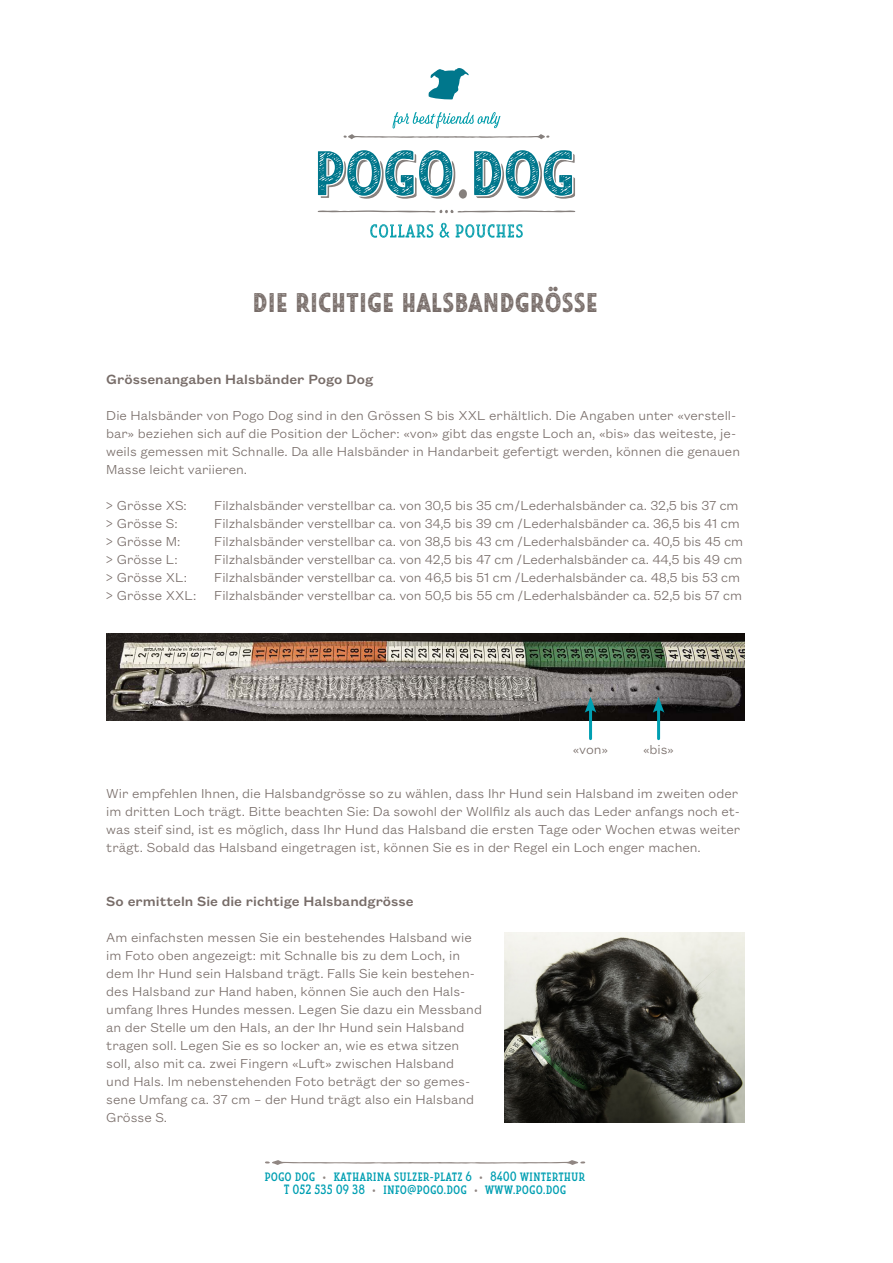
<style>
.page{position:relative;width:893px;height:1263px;background:#fff}
.page>*{position:absolute;margin:0;border:0;box-sizing:border-box;transform-origin:0 0}
.t1{font:30px "Look San Jea Bol";color:#776c68}
.t2{font:500 14.7px "Founders Grotesk Text";color:#776c68}
.t3{font:300 14.25px/18px "Founders Grotesk Text";color:#776c68}
.t4{font:13.5px/13.5px "Look Serif";color:#009fb2;text-align:center}
.s1{color:#908682}
</style>
<div class="page">
<svg style="left:343px;top:134px;width:206px;height:5px"></svg>
<svg style="left:392px;top:112px;width:108px;height:16px"></svg>
<svg style="left:370px;top:224px;width:63px;height:14px"></svg>
<svg style="left:439px;top:223px;width:10px;height:15px"></svg>
<svg style="left:456px;top:224px;width:67px;height:14px"></svg>
<svg style="left:318px;top:210px;width:257px;height:3px"></svg>
<svg style="left:474px;top:150px;width:101px;height:49px"></svg>
<svg style="left:318px;top:150px;width:149px;height:49px"></svg>
<svg style="left:429px;top:68px;width:40px;height:32px"></svg>
<svg style="left:265px;top:1160px;width:320px;height:5px"></svg>
<img style="left:106px;top:633px;width:638px;height:87px">
<img style="left:505px;top:932px;width:239px;height:190px">
<hr style="left:589px;top:707px;width:3px;height:32px;background:#009fb2">
<svg style="left:585px;top:697px;width:11px;height:16px"></svg>
<hr style="left:657px;top:707px;width:3px;height:32px;background:#009fb2">
<svg style="left:653px;top:697px;width:11px;height:16px"></svg>
<h1 class="t1" style="left:253px;top:284px;width:347px">DIE RICHTIGE HALSBANDGRÖSSE</h1>
<p class="t2" style="left:106px;top:369px;width:268px">Grössenangaben Halsbänder Pogo Dog</p>
<p class="t3" style="left:106px;top:405px;width:635px">Die Halsbänder von Pogo Dog sind in den Grössen S bis XXL erhältlich. Die Angaben unter «verstell&shy;bar» beziehen sich auf die Position der Löcher: «von» gibt das engste Loch an, «bis» das weiteste, je&shy;weils gemessen mit Schnalle. Da alle Halsbänder in Handarbeit gefertigt werden, können die genauen Masse leicht variieren.</p>
<p class="t3" style="left:106px;top:495px;width:82px">&gt; Grösse XS:</p>
<p class="t3" style="left:214px;top:495px;width:526px">Filzhalsbänder verstellbar ca. von 30,5 bis 35 cm / Lederhalsbänder ca. 32,5 bis 37 cm</p>
<p class="t3" style="left:106px;top:513px;width:73px">&gt; Grösse S:</p>
<p class="t3" style="left:214px;top:513px;width:527px">Filzhalsbänder verstellbar ca. von 34,5 bis 39 cm / Lederhalsbänder ca. 36,5 bis 41 cm</p>
<p class="t3" style="left:106px;top:531px;width:76px">&gt; Grösse M:</p>
<p class="t3" style="left:214px;top:531px;width:530px">Filzhalsbänder verstellbar ca. von 38,5 bis 43 cm / Lederhalsbänder ca. 40,5 bis 45 cm</p>
<p class="t3" style="left:106px;top:549px;width:73px">&gt; Grösse L:</p>
<p class="t3" style="left:214px;top:549px;width:530px">Filzhalsbänder verstellbar ca. von 42,5 bis 47 cm / Lederhalsbänder ca. 44,5 bis 49 cm</p>
<p class="t3" style="left:106px;top:567px;width:82px">&gt; Grösse XL:</p>
<p class="t3" style="left:106px;top:567px;width:637px;text-align:right">Filzhalsbänder verstellbar ca. von 46,5 bis 51 cm / Lederhalsbänder ca. 48,5 bis 53 cm<br>&gt; Grösse XXL: Filzhalsbänder verstellbar ca. von 50,5 bis 55 cm / Lederhalsbänder ca. 52,5 bis 57 cm</p>
<p class="t3" style="left:573px;top:739px;width:37px">«von»</p>
<p class="t3" style="left:643px;top:739px;width:32px">«bis»</p>
<p class="t3" style="left:106px;top:783px;width:636px">Wir empfehlen Ihnen, die Halsbandgrösse so zu wählen, dass Ihr Hund sein Halsband im zweiten oder im dritten Loch trägt. Bitte beachten Sie: Da sowohl der Wollfilz als auch das Leder anfangs noch et&shy;was steif sind, ist es möglich, dass Ihr Hund das Halsband die ersten Tage oder Wochen etwas weiter trägt. Sobald das Halsband eingetragen ist, können Sie es in der Regel ein Loch enger machen.</p>
<p class="t2" style="left:106px;top:891px;width:309px">So ermitteln Sie die richtige Halsbandgrösse</p>
<p class="t3" style="left:106px;top:927px;width:377px">Am einfachsten messen Sie ein bestehendes Halsband wie im Foto oben angezeigt: mit Schnalle bis zu dem Loch, in dem Ihr Hund sein Halsband trägt. Falls Sie kein bestehen&shy;des Halsband zur Hand haben, können Sie auch den Hals&shy;umfang Ihres Hundes messen. Legen Sie dazu ein Messband an der Stelle um den Hals, an der Ihr Hund sein Halsband tragen soll. Legen Sie es so locker an, wie es etwa sitzen soll, also mit ca. zwei Fingern «Luft» zwischen Halsband<br>und Hals. Im nebenstehenden Foto beträgt der so gemes&shy;sene Umfang ca. 37 cm – der Hund trägt also ein Halsband Grösse S.</p>
<p class="t4" style="left:265px;top:1169px;width:322px">pogo dog <span class="s1">•</span> katharina sulzer-platz 6 <span class="s1">•</span> 8400 winterthur<br>T 052 535 09 38 <span class="s1">•</span> info@pogo.dog <span class="s1">•</span> www.pogo.dog</p>
</div>
